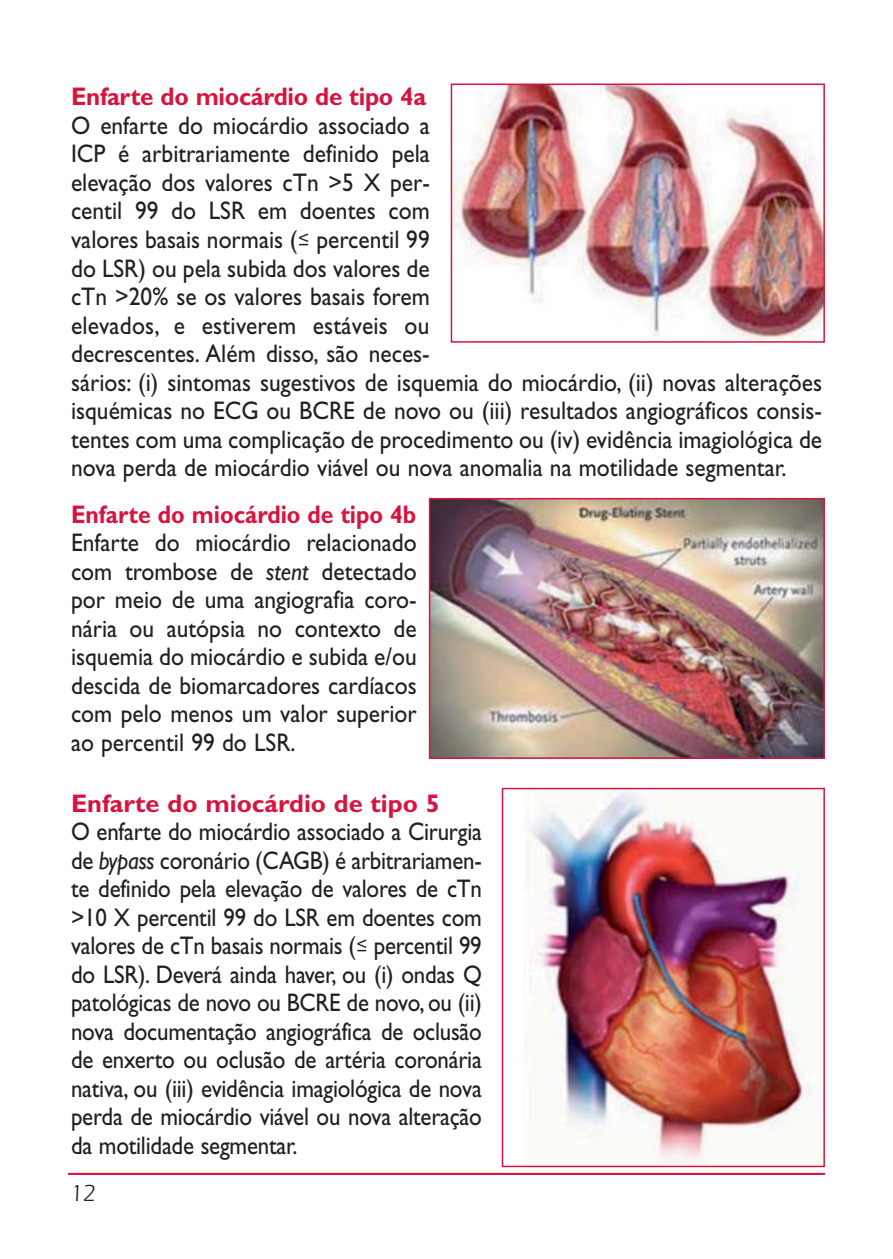
<style>
.page{position:relative;width:893px;height:1259px;background:#fff}
.page>*{position:absolute;margin:0;border:0;box-sizing:border-box;transform-origin:0 0}
.t1{font:25.5px/28.5px "Gill Sans";color:#231f20;scale:.92 1}
.t2{font:25.5px/28.5px "Gill Sans";color:#231f20;text-align:justify;scale:.9 1}
.t3{font:700 25.5px "Gill Sans";color:#d7143f;scale:.95 1}
.t4{font:700 25.5px "Gill Sans";color:#d7143f;scale:.9 1}
.t5{font:700 25.5px "Gill Sans";color:#d7143f}
.t6{font:24px "Eras IT Cby BT";color:#231f20}
.s1{font-family:"Dax"}
.s2{font-style:italic}
</style>
<div class="page">
<hr style="left:68px;top:1172px;width:757px;height:3px;background:#d8143f">
<img style="left:454px;top:87px;width:368px;height:253px">
<div style="left:451px;top:84px;width:374px;height:259px;border:2px solid #d7143f"></div>
<img style="left:432px;top:501px;width:390px;height:255px">
<div style="left:429px;top:498px;width:396px;height:261px;border:2px solid #d7143f"></div>
<img style="left:525px;top:791px;width:288px;height:373px">
<div style="left:502px;top:788px;width:323px;height:379px;border:2px solid #d7143f"></div>
<p class="t3" style="left:71px;top:88px;width:375px">Enfarte do miocárdio de tipo 4a</p>
<p class="t1" style="left:71px;top:114px;width:818px">O enfarte do miocárdio associado a<br>ICP é arbitrariamente definido pela<br>elevação dos valores cTn &gt;5 X per-<br>centil 99 do LSR em doentes com<br>valores basais normais (<span class="s1">≤</span> percentil 99<br>do LSR) ou pela subida dos valores de<br>cTn &gt;20% se os valores basais forem<br>elevados, e estiverem estáveis ou<br>decrescentes. Além disso, são neces-<br>sários: (i) sintomas sugestivos de isquemia do miocárdio, (ii) novas alterações isquémicas no ECG ou BCRE de novo ou (iii) resultados angiográficos consis&shy;tentes com uma complicação de procedimento ou (iv) evidência imagiológica de nova perda de miocárdio viável ou nova anomalia na motilidade segmentar.</p>
<p class="t4" style="left:71px;top:505px;width:385px">Enfarte do miocárdio de tipo 4b</p>
<p class="t1" style="left:71px;top:531px;width:377px;text-align:justify">Enfarte do miocárdio relacionado com trombose de <span class="s2">stent</span> detectado por meio de uma angiografia coro&shy;nária ou autópsia no contexto de isquemia do miocárdio e subida e/ou descida de biomarcadores cardíacos com pelo menos um valor superior ao percentil 99 do LSR.</p>
<p class="t5" style="left:71px;top:794px;width:370px">Enfarte do miocárdio de tipo 5</p>
<p class="t2" style="left:71px;top:820px;width:458px">O enfarte do miocárdio associado a Cirurgia de <span class="s2">bypass</span> coronário (CAGB) é arbitrariamen&shy;te definido pela elevação de valores de cTn &gt;10 X percentil 99 do LSR em doentes com valores de cTn basais normais (<span class="s1">≤</span> percentil 99 do LSR). Deverá ainda haver, ou (i) ondas Q patológicas de novo ou BCRE de novo, ou (ii) nova documentação angiográfica de oclusão de enxerto ou oclusão de artéria coronária nativa, ou (iii) evidência imagiológica de nova perda de miocárdio viável ou nova alteração da motilidade segmentar.</p>
<p class="t6" style="left:71px;top:1183px;width:26px">12</p>
</div>
